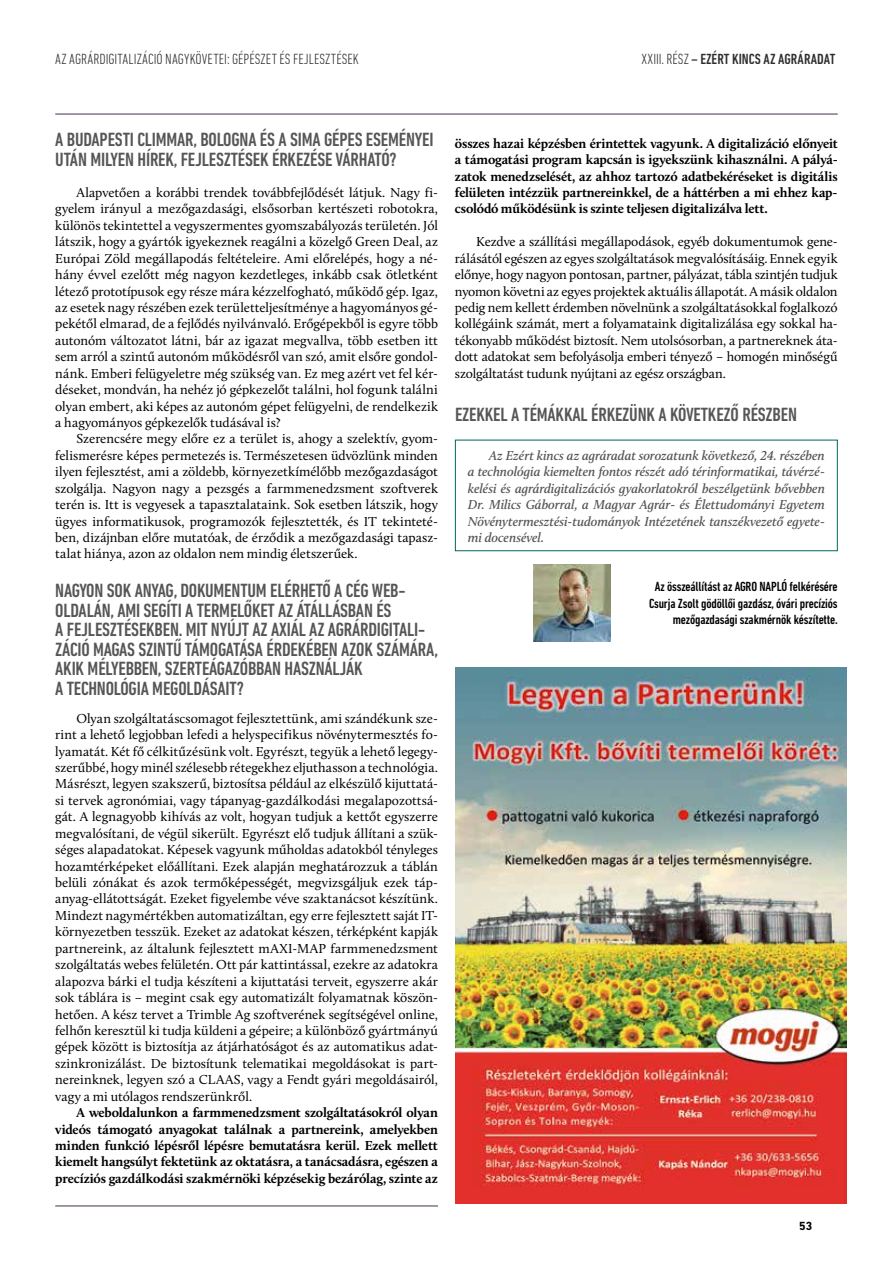
<style>
.page{position:relative;width:893px;height:1263px;background:#fff}
.page>*{position:absolute;margin:0;border:0;box-sizing:border-box;transform-origin:0 0}
.t1{font:500 condensed 19.5px/19.5px "DIN Next LT Pro";letter-spacing:-.01em;color:#565655}
.t2{font:300 condensed 15px "DIN Next LT Pro";letter-spacing:.005em;color:#000}
.t3{font:500 condensed 15px "DIN Next LT Pro";letter-spacing:.005em;color:#000}
.t4{font:13.5px/16.5px "Calluna";letter-spacing:-.005em;color:#000;text-align:justify}
.t5{font:700 13.5px/16.5px "Calluna";letter-spacing:-.01em;color:#000;text-align:justify}
.t6{font:italic 600 13.5px/16.5px "Calluna";letter-spacing:-.005em;color:#565655;text-align:justify}
.t7{font:500 condensed 13.5px/16.5px "DIN Next LT Pro";letter-spacing:-.01em;color:#000;text-align:right}
.t8{font:700 12px "DIN Next LT Pro";color:#000}
.s1{font-weight:300}
</style>
<div class="page">
<hr style="left:55px;top:113px;width:783px;height:2px;background:#817589">
<hr style="left:55px;top:1205px;width:383px;height:2px;background:#817589">
<img style="left:533px;top:564px;width:77px;height:77px">
<img style="left:455px;top:668px;width:391px;height:535px">
<p class="t2" style="left:55px;top:50px;width:305px">AZ AGRÁRDIGITALIZÁCIÓ NAGYKÖVETEI: GÉPÉSZET ÉS FEJLESZTÉSEK</p>
<p class="t3" style="left:641px;top:50px;width:195px"><span class="s1">XXIII. RÉSZ</span> – EZÉRT KINCS AZ AGRÁRADAT</p>
<h1 class="t1" style="left:55px;top:129px;width:380px;line-height:20.2px">A BUDAPESTI CLIMMAR, BOLOGNA ÉS A SIMA GÉPES ESEMÉNYEI<br>UTÁN MILYEN HÍREK, FEJLESZTÉSEK ÉRKEZÉSE VÁRHATÓ?</h1>
<p class="t4" style="left:55px;top:184px;width:384px;text-indent:21px">Alapvetően a korábbi trendek továbbfejlődését látjuk. Nagy fi&shy;gyelem irányul a mezőgazdasági, elsősorban kertészeti robotokra, különös tekintettel a vegyszermentes gyomszabályozás területén. Jól látszik, hogy a gyártók igyekeznek reagálni a közelgő Green Deal, az Európai Zöld megállapodás feltételeire. Ami előrelépés, hogy a né&shy;hány évvel ezelőtt még nagyon kezdetleges, inkább csak ötletként létező prototípusok egy része mára kézzelfogható, működő gép. Igaz, az esetek nagy részében ezek területteljesítménye a hagyományos gé&shy;pekétől elmarad, de a fejlődés nyilvánvaló. Erőgépekből is egyre több autonóm változatot látni, bár az igazat megvallva, több esetben itt sem arról a szintű autonóm működésről van szó, amit elsőre gondol&shy;nánk. Emberi felügyeletre még szükség van. Ez meg azért vet fel kér&shy;déseket, mondván, ha nehéz jó gépkezelőt találni, hol fogunk találni olyan embert, aki képes az autonóm gépet felügyelni, de rendelkezik a hagyományos gépkezelők tudásával is?</p>
<p class="t4" style="left:55px;top:430px;width:384px;text-indent:21px">Szerencsére megy előre ez a terület is, ahogy a szelektív, gyom&shy;felismerésre képes permetezés is. Természetesen üdvözlünk minden ilyen fejlesztést, ami a zöldebb, környezetkímélőbb mezőgazdaságot szolgálja. Nagyon nagy a pezsgés a farmmenedzsment szoftverek terén is. Itt is vegyesek a tapasztalataink. Sok esetben látszik, hogy ügyes informatikusok, programozók fejlesztették, és IT tekinteté&shy;ben, dizájnban előre mutatóak, de érződik a mezőgazdasági tapasz&shy;talat hiánya, azon az oldalon nem mindig életszerűek.</p>
<p class="t1" style="left:55px;top:581px;width:384px">NAGYON SOK ANYAG, DOKUMENTUM ELÉRHETŐ A CÉG WEB-OLDALÁN, AMI SEGÍTI A TERMELŐKET AZ ÁTÁLLÁSBAN ÉS<br>A FEJLESZTÉSEKBEN. MIT NYÚJT AZ AXIÁL AZ AGRÁRDIGITALI-ZÁCIÓ MAGAS SZINTŰ TÁMOGATÁSA ÉRDEKÉBEN AZOK SZÁMÁRA, AKIK MÉLYEBBEN, SZERTEÁGAZÓBBAN HASZNÁLJÁK<br>A TECHNOLÓGIA MEGOLDÁSAIT?</p>
<p class="t4" style="left:55px;top:710px;width:384px;text-indent:21px">Olyan szolgáltatáscsomagot fejlesztettünk, ami szándékunk sze&shy;rint a lehető legjobban lefedi a helyspecifikus növénytermesztés fo&shy;lyamatát. Két fő célkitűzésünk volt. Egyrészt, tegyük a lehető legegy&shy;szerűbbé, hogy minél szélesebb rétegekhez eljuthasson a technológia.<br>Másrészt, legyen szakszerű, biztosítsa például az elkészülő kijuttatá&shy;si tervek agronómiai, vagy tápanyag-gazdálkodási megalapozottsá&shy;gát. A legnagyobb kihívás az volt, hogyan tudjuk a kettőt egyszerre megvalósítani, de végül sikerült. Egyrészt elő tudjuk állítani a szük&shy;séges alapadatokat. Képesek vagyunk műholdas adatokból tényleges hozamtérképeket előállítani. Ezek alapján meghatározzuk a táblán belüli zónákat és azok termőképességét, megvizsgáljuk ezek táp&shy;anyag-ellátottságát. Ezeket figyelembe véve szaktanácsot készítünk.<br>Mindezt nagymértékben automatizáltan, egy erre fejlesztett saját IT&shy;környezetben tesszük. Ezeket az adatokat készen, térképként kapják partnereink, az általunk fejlesztett mAXI-MAP farmmenedzsment szolgáltatás webes felületén. Ott pár kattintással, ezekre az adatokra alapozva bárki el tudja készíteni a kijuttatási terveit, egyszerre akár sok táblára is – megint csak egy automatizált folyamatnak köszön&shy;hetően. A kész tervet a Trimble Ag szoftverének segítségével online, felhőn keresztül ki tudja küldeni a gépeire; a különböző gyártmányú gépek között is biztosítja az átjárhatóságot és az automatikus adat&shy;szinkronizálást. De biztosítunk telematikai megoldásokat is part&shy;nereinknek, legyen szó a CLAAS, vagy a Fendt gyári megoldásairól, vagy a mi utólagos rendszerünkről.</p>
<p class="t5" style="left:55px;top:1104px;width:384px;text-indent:21px">A weboldalunkon a farmmenedzsment szolgáltatásokról olyan videós támogató anyagokat találnak a partnereink, amelyekben minden funkció lépésről lépésre bemutatásra kerül. Ezek mellett kiemelt hangsúlyt fektetünk az oktatásra, a tanácsadásra, egészen a precíziós gazdálkodási szakmérnöki képzésekig bezárólag, szinte az</p>
<p class="t5" style="left:455px;top:135px;width:384px">összes hazai képzésben érintettek vagyunk. A digitalizáció előnyeit a támogatási program kapcsán is igyekszünk kihasználni. A pályá&shy;zatok menedzselését, az ahhoz tartozó adatbekéréseket is digitális felületen intézzük partnereinkkel, de a háttérben a mi ehhez kap&shy;csolódó működésünk is szinte teljesen digitalizálva lett.</p>
<p class="t4" style="left:455px;top:233px;width:384px;text-indent:21px">Kezdve a szállítási megállapodások, egyéb dokumentumok gene&shy;rálásától egészen az egyes szolgáltatások megvalósításáig. Ennek egyik előnye, hogy nagyon pontosan, partner, pályázat, tábla szintjén tudjuk nyomon követni az egyes projektek aktuális állapotát. A másik oldalon pedig nem kellett érdemben növelnünk a szolgáltatásokkal foglalkozó kollégáink számát, mert a folyamataink digitalizálása egy sokkal ha&shy;tékonyabb működést biztosít. Nem utolsósorban, a partnereknek áta&shy;dott adatokat sem befolyásolja emberi tényező – homogén minőségű szolgáltatást tudunk nyújtani az egész országban.</p>
<h1 class="t1" style="left:455px;top:404px;width:343px">EZEKKEL A TÉMÁKKAL ÉRKEZÜNK A KÖVETKEZŐ RÉSZBEN</h1>
<p class="t6" style="left:468px;top:447px;width:359px;text-indent:21px">Az Ezért kincs az agráradat sorozatunk következő, 24. részében a technológia kiemelten fontos részét adó térinformatikai, távérzé&shy;kelési és agrárdigitalizációs gyakorlatokról beszélgetünk bővebben Dr. Milics Gáborral, a Magyar Agrár- és Élettudományi Egyetem Növénytermesztési-tudományok Intézetének tanszékvezető egyete&shy;mi docensével.</p>
<p class="t7" style="left:649px;top:578px;width:190px">Az összeállítást az AGRO NAPLÓ felkérésére<br>Csurja Zsolt gödöllői gazdász, óvári precíziós mezőgazdasági szakmérnök készítette.</p>
<p class="t8" style="left:799px;top:1218px;width:14px">53</p>
</div>
